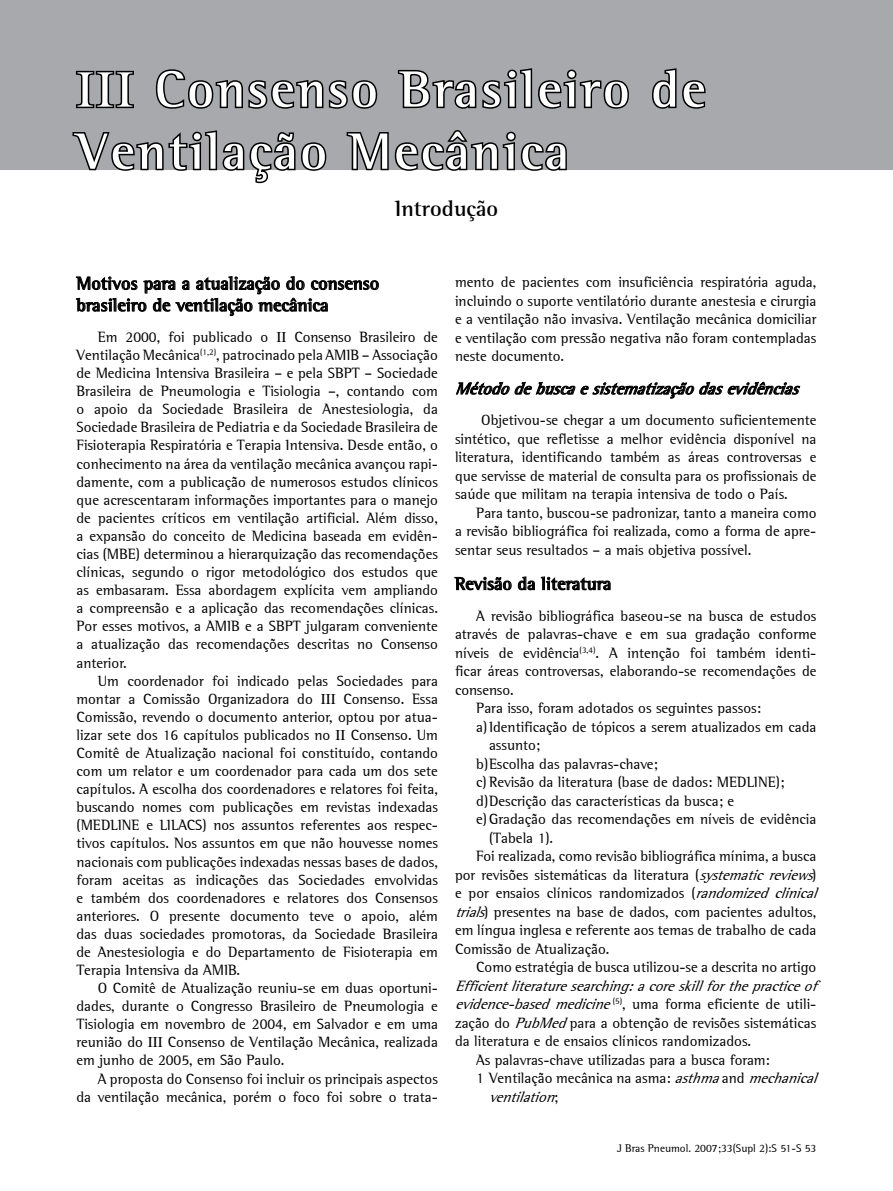
<style>
.page{position:relative;width:893px;height:1191px;background:#fff}
.page>*{position:absolute;margin:0;border:0;box-sizing:border-box;transform-origin:0 0}
.capítulo{font:700 51.75px/62.1px "Libre Semi Serif S Si";letter-spacing:.05em;color:#fff}
.título___1o_idioma{font:700 22.5px "Libre Semi Serif S Si";color:#000}
.sub_título___1o_níve{font:700 18px/21.8px "Libre Semi Serif S Si";color:#000}
.sub_título___2o_níve{font:italic 700 16.5px "Libre Semi Serif S Si";color:#000}
.corpo{font:15px/18.1px "Libre Semi Serif S Si";color:#000;text-align:justify}
.bullet{font:15px/18.5px "Libre Semi Serif S Si";color:#000}
.rodapé{font:11.25px "Libre Semi Serif S Si";color:#000}
.s1{font-family:"Times";font-weight:400}
.s2{font-family:"Times"}
.s3{font-style:italic}
</style>
<div class="page">
<div style="left:0;top:0;width:893px;height:170px;background:#a7a9ac"></div>
<svg style="left:76px;top:70px;width:58px;height:39px"></svg>
<svg style="left:155px;top:69px;width:223px;height:40px"></svg>
<svg style="left:397px;top:68px;width:232px;height:41px"></svg>
<svg style="left:652px;top:68px;width:54px;height:41px"></svg>
<svg style="left:72px;top:130px;width:255px;height:54px"></svg>
<svg style="left:346px;top:130px;width:221px;height:41px"></svg>
<svg style="left:76px;top:276px;width:303px;height:40px"></svg>
<svg style="left:456px;top:382px;width:344px;height:16px"></svg>
<svg style="left:455px;top:577px;width:56px;height:13px"></svg>
<svg style="left:518px;top:576px;width:17px;height:14px"></svg>
<svg style="left:541px;top:576px;width:69px;height:14px"></svg>
<p class="capítulo" style="left:77px;top:58px;width:631px"><span class="s1">III</span> Consenso Brasileiro de<br>Ventilação Mecânica</p>
<p class="título___1o_idioma" style="left:395px;top:195px;width:105px">Introdução</p>
<p class="sub_título___1o_níve" style="left:77px;top:272px;width:304px">Motivos para a atualização do consenso brasileiro de ventilação mecânica</p>
<p class="corpo" style="left:77px;top:328px;width:363px;text-indent:21px">Em 2000, foi publicado o <span class="s2">II</span> Consenso Brasileiro de Ventilação Mecânica<sup>(1,2)</sup>, patrocinado pela AMIB – Associação de Medicina Intensiva Brasileira – e pela SBPT – Sociedade Brasileira de Pneumologia e Tisiologia –, contando com o apoio da Sociedade Brasileira de Anestesiologia, da Sociedade Brasileira de Pediatria e da Sociedade Brasileira de Fisioterapia Respiratória e Terapia Intensiva. Desde então, o conhecimento na área da ventilação mecânica avançou rapi&shy;damente, com a publicação de numerosos estudos clínicos que acrescentaram informações importantes para o manejo de pacientes críticos em ventilação artificial. Além disso, a expansão do conceito de Medicina baseada em evidên&shy;cias (MBE) determinou a hierarquização das recomendações clínicas, segundo o rigor metodológico dos estudos que as embasaram. Essa abordagem explícita vem ampliando a compreensão e a aplicação das recomendações clínicas.<br>Por esses motivos, a AMIB e a SBPT julgaram conveniente a atualização das recomendações descritas no Consenso anterior.</p>
<p class="corpo" style="left:77px;top:671px;width:363px;text-indent:21px">Um coordenador foi indicado pelas Sociedades para montar a Comissão Organizadora do <span class="s2">III</span> Consenso. Essa Comissão, revendo o documento anterior, optou por atua&shy;lizar sete dos 16 capítulos publicados no <span class="s2">II</span> Consenso. Um Comitê de Atualização nacional foi constituído, contando com um relator e um coordenador para cada um dos sete capítulos. A escolha dos coordenadores e relatores foi feita, buscando nomes com publicações em revistas indexadas (MEDLINE e LILACS) nos assuntos referentes aos respec&shy;tivos capítulos. Nos assuntos em que não houvesse nomes nacionais com publicações indexadas nessas bases de dados, foram aceitas as indicações das Sociedades envolvidas e também dos coordenadores e relatores dos Consensos anteriores. O presente documento teve o apoio, além das duas sociedades promotoras, da Sociedade Brasileira de Anestesiologia e do Departamento de Fisioterapia em Terapia Intensiva da AMIB.</p>
<p class="corpo" style="left:77px;top:979px;width:363px;text-indent:21px">O Comitê de Atualização reuniu-se em duas oportuni&shy;dades, durante o Congresso Brasileiro de Pneumologia e Tisiologia em novembro de 2004, em Salvador e em uma reunião do <span class="s2">III</span> Consenso de Ventilação Mecânica, realizada em junho de 2005, em São Paulo.</p>
<p class="corpo" style="left:77px;top:1069px;width:363px;text-align:right">A proposta do Consenso foi incluir os principais aspectos<br>da ventilação mecânica, porém o foco foi sobre o trata-</p>
<p class="corpo" style="left:455px;top:273px;width:363px">mento de pacientes com insuficiência respiratória aguda, incluindo o suporte ventilatório durante anestesia e cirurgia e a ventilação não invasiva. Ventilação mecânica domiciliar e ventilação com pressão negativa não foram contempladas neste documento.</p>
<p class="sub_título___2o_níve" style="left:455px;top:378px;width:352px">Métododebuscaesistematizaçãodasevidências</p>
<p class="corpo" style="left:455px;top:411px;width:363px;text-indent:26px">Objetivou-se chegar a um documento suficientemente sintético, que refletisse a melhor evidência disponível na literatura, identificando também as áreas controversas e que servisse de material de consulta para os profissionais de saúde que militam na terapia intensiva de todo o País.</p>
<p class="corpo" style="left:455px;top:503px;width:363px;text-indent:21px">Para tanto, buscou-se padronizar, tanto a maneira como a revisão bibliográfica foi realizada, como a forma de apre&shy;sentar seus resultados – a mais objetiva possível.</p>
<p class="sub_título___1o_níve" style="left:455px;top:572px;width:158px">Revisão da literatura</p>
<p class="corpo" style="left:455px;top:606px;width:363px;text-indent:21px">A revisão bibliográfica baseou-se na busca de estudos através de palavras-chave e em sua gradação conforme níveis de evidência<sup>(3,4)</sup>. A intenção foi também identi&shy;ficar áreas controversas, elaborando-se recomendações de consenso.</p>
<p class="corpo" style="left:476px;top:699px;width:286px">Para isso, foram adotados os seguintes passos:</p>
<p class="bullet" style="left:489px;top:717px;width:329px;text-indent:-13px">a)Identificação de tópicos a serem atualizados em cada assunto;</p>
<p class="bullet" style="left:476px;top:754px;width:183px">b)Escolha das palavras-chave;</p>
<p class="bullet" style="left:476px;top:773px;width:310px">c) Revisão da literatura (base de dados: MEDLINE);</p>
<p class="bullet" style="left:476px;top:791px;width:259px">d)Descrição das características da busca; e</p>
<p class="bullet" style="left:489px;top:810px;width:329px;text-indent:-13px">e)Gradação das recomendações em níveis de evidência (Tabela 1).</p>
<p class="corpo" style="left:455px;top:847px;width:369px;text-align:left;text-indent:21px">Foi realizada, como revisão bibliográfica mínima, a busca por revisões sistemáticas da literatura (-<span class="s3">systematicreviews</span>) e por ensaios clínicos randomizados (<span class="s3">randomizedclinical trials</span>) presentes na base de dados, com pacientes adultos, em língua inglesa e referente aos temas de trabalho de cada Comissão de Atualização.</p>
<p class="corpo" style="left:455px;top:958px;width:369px;text-align:left;text-indent:21px">Como estratégia de busca utilizou-se a descrita no artigo <span class="s3">Efficientliteraturesearching:acoreskillforthepracticeof evidence-basedmedicine</span><sup>(5)</sup>, uma forma eficiente de utili&shy;zação do <span class="s3">PubMed</span>para a obtenção de revisões sistemáticas da literatura e de ensaios clínicos randomizados.</p>
<p class="corpo" style="left:476px;top:1050px;width:295px">As palavras-chave utilizadas para a busca foram:</p>
<p class="bullet" style="left:489px;top:1068px;width:335px;text-indent:-13px">1 Ventilação mecânica na asma: <span class="s3">asthma</span>and <span class="s3">mechanical ventilation</span>;</p>
<p class="rodapé" style="left:617px;top:1141px;width:201px">J Bras Pneumol. 2007;33(Supl 2):S 51-S 53</p>
</div>
